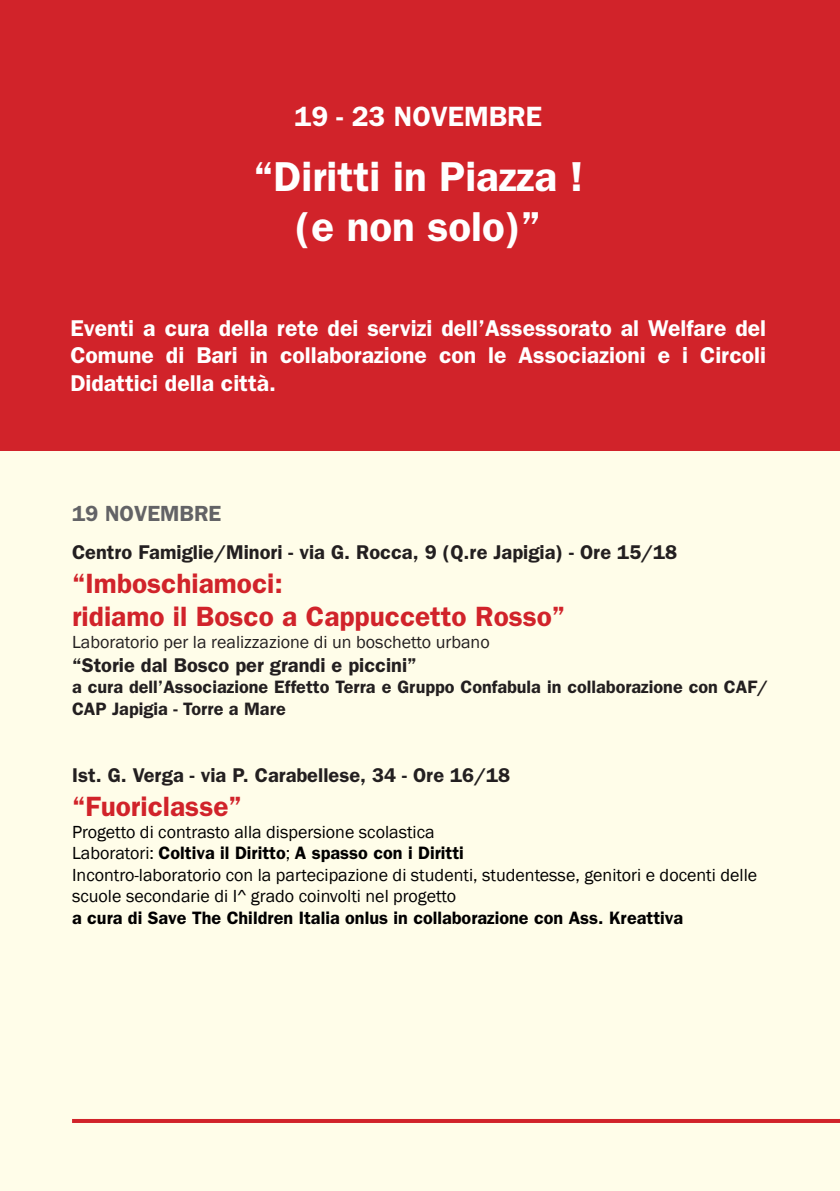
<style>
.page{position:relative;width:840px;height:1191px;background:#fff}
.page>*{position:absolute;margin:0;border:0;box-sizing:border-box;transform-origin:0 0}
.t1{font:600 42px/50.4px "Franklin Gothic";color:#fff;text-align:center}
.t2{font:600 28px/33.6px "Franklin Gothic";color:#d1232a}
.t3{font:600 28px "Franklin Gothic";color:#fff}
.t4{font:600 23px/27.6px "Franklin Gothic";color:#fff;text-align:justify}
.t5{font:600 22px "Franklin Gothic";color:#636366}
.t6{font:600 20px "Franklin Gothic";color:#231f20}
.t7{font:18px/21.6px "Franklin Gothic";color:#000}
.t8{font:600 18px/21.6px "Franklin Gothic";color:#231f20}
.t9{font:600 18px "Franklin Gothic";color:#000}
.t10{font:18px "Franklin Gothic";color:#231f20}
.s1{font-weight:600}
</style>
<div class="page">
<div style="left:0;top:0;width:839px;height:1191px;background:#fffde9"></div>
<div style="left:0;top:0;width:839px;height:451px;background:#d1232a"></div>
<hr style="left:72px;top:1119px;width:767px;height:4px;background:#d1232a">
<h2 class="t3" style="left:294px;top:100px;width:249px">19 - 23 NOVEMBRE</h2>
<h1 class="t1" style="left:253px;top:151px;width:331px">“Diritti in Piazza ! (e non solo)”</h1>
<p class="t4" style="left:70px;top:314px;width:697px">Eventi a cura della rete dei servizi dell’Assessorato al Welfare del Comune di Bari in collaborazione con le Associazioni e i Circoli Didattici della città.</p>
<p class="t5" style="left:72px;top:501px;width:151px">19 NOVEMBRE</p>
<p class="t6" style="left:72px;top:540px;width:606px">Centro Famiglie/Minori - via G. Rocca, 9 (Q.re Japigia) - Ore 15/18</p>
<h2 class="t2" style="left:72px;top:566px;width:494px">“Imboschiamoci:<br>ridiamo il Bosco a Cappuccetto Rosso”</h2>
<p class="t10" style="left:72px;top:630px;width:419px">Laboratorio per la realizzazione di un boschetto urbano</p>
<p class="t6" style="left:72px;top:653px;width:346px">“Storie dal Bosco per grandi e piccini”</p>
<p class="t8" style="left:72px;top:676px;width:697px">a cura dell’Associazione Effetto Terra e Gruppo Confabula in collaborazione con CAF/<br>CAP Japigia - Torre a Mare</p>
<p class="t6" style="left:72px;top:763px;width:439px">Ist. G. Verga - via P. Carabellese, 34 - Ore 16/18</p>
<h2 class="t2" style="left:72px;top:789px;width:171px">“Fuoriclasse”</h2>
<p class="t7" style="left:72px;top:821px;width:686px">Progetto di contrasto alla dispersione scolastica<br>Laboratori: <span class="s1">Coltiva il Diritto</span>; <span class="s1">A spasso con i Diritti<br></span>Incontro-laboratorio con la partecipazione di studenti, studentesse, genitori e docenti delle scuole secondarie di I^ grado coinvolti nel progetto</p>
<p class="t9" style="left:72px;top:907px;width:612px">a cura di Save The Children Italia onlus in collaborazione con Ass. Kreattiva</p>
</div>
